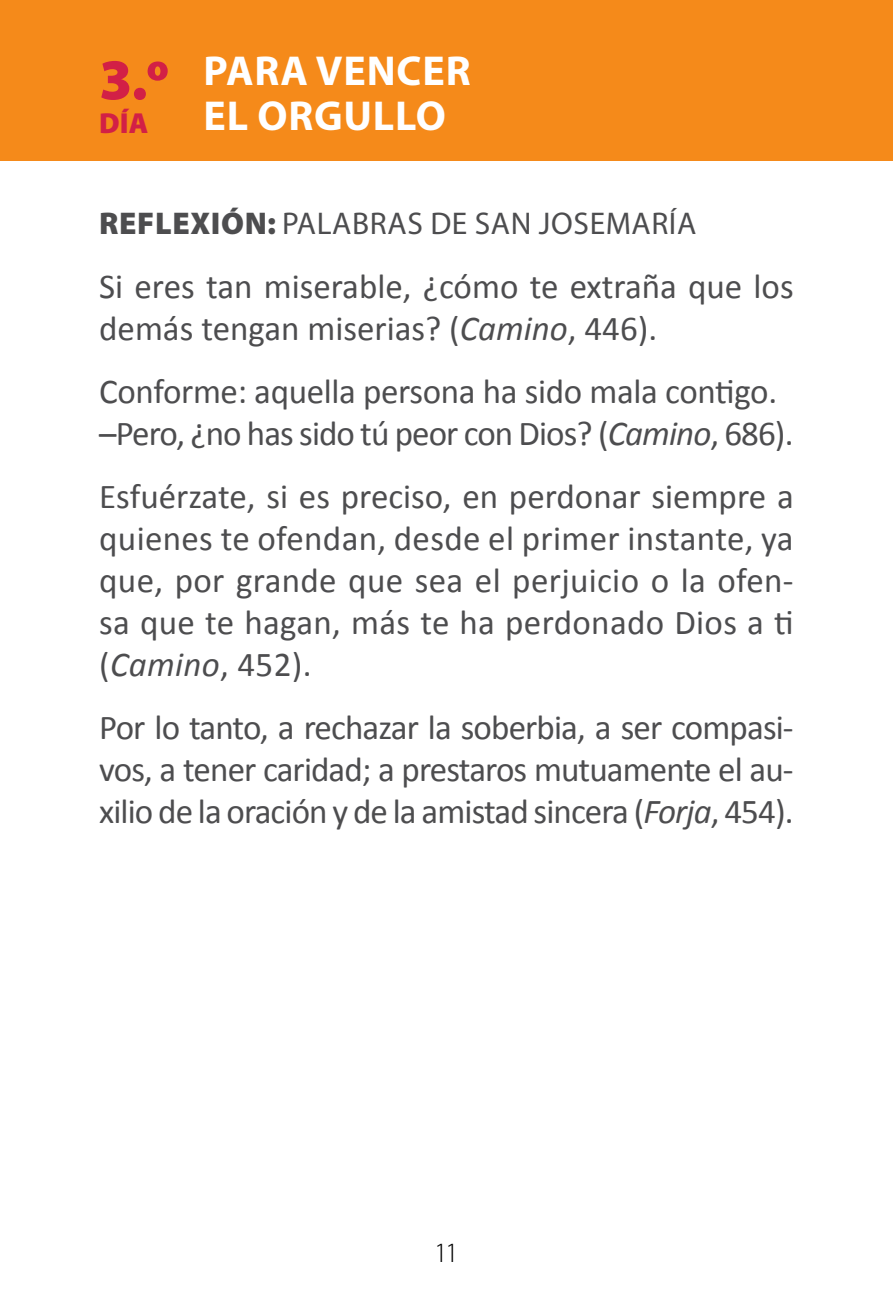
<style>
.page{position:relative;width:893px;height:1290px;background:#fff}
.page>*{position:absolute;margin:0;border:0;box-sizing:border-box;transform-origin:0 0}
.t1{font:900 58.1px "Myriad Pro";color:#d22046}
.t2{font:700 42px/45.5px "Myriad Pro";letter-spacing:.02em;color:#fff}
.t3{font:35px/42px "Calibri";letter-spacing:-.01em;color:#4d4d4f}
.t4{font:31.5px "Myriad Pro";letter-spacing:.02em;color:#4d4d4f}
.t5{font:900 29.05px "Myriad Pro";color:#d22046}
.t6{font:300 28px "Myriad Pro";color:#000}
.s1{font-weight:900}
.s2{font-style:italic}
</style>
<div class="page">
<div style="left:0;top:0;width:893px;height:160px;background:#f58a1a"></div>
<h1 class="t1" style="left:99px;top:47px;width:72px">3.º</h1>
<p class="t5" style="left:99px;top:106px;width:51px">DÍA</p>
<p class="t2" style="left:203px;top:47px;width:269px">PARA VENCER<br>EL ORGULLO</p>
<p class="t4" style="left:99px;top:204px;width:599px"><span class="s1">REFLEXIÓN:</span> PALABRAS DE SAN JOSEMARÍA</p>
<p class="t3" style="left:99px;top:266px;width:696px">Si eres tan miserable, ¿cómo te extraña que los demás tengan miserias? (<span class="s2">Camino</span>, 446).</p>
<p class="t3" style="left:99px;top:371px;width:696px">Conforme: aquella persona ha sido mala contigo. –Pero, ¿no has sido tú peor con Dios? (<span class="s2">Camino</span>, 686).</p>
<p class="t3" style="left:99px;top:476px;width:696px;text-align:justify">Esfuérzate, si es preciso, en perdonar siempre a quienes te ofendan, desde el primer instante, ya que, por grande que sea el perjuicio o la ofen&shy;sa que te hagan, más te ha perdonado Dios a ti (<span class="s2">Camino</span>, 452).</p>
<p class="t3" style="left:99px;top:707px;width:696px;text-align:justify">Por lo tanto, a rechazar la soberbia, a ser compasi&shy;vos, a tener caridad; a prestaros mutuamente el au&shy;xilio de la oración y de la amistad sincera (<span class="s2">Forja</span>, 454).</p>
<p class="t6" style="left:434px;top:1236px;width:26px">11</p>
</div>
